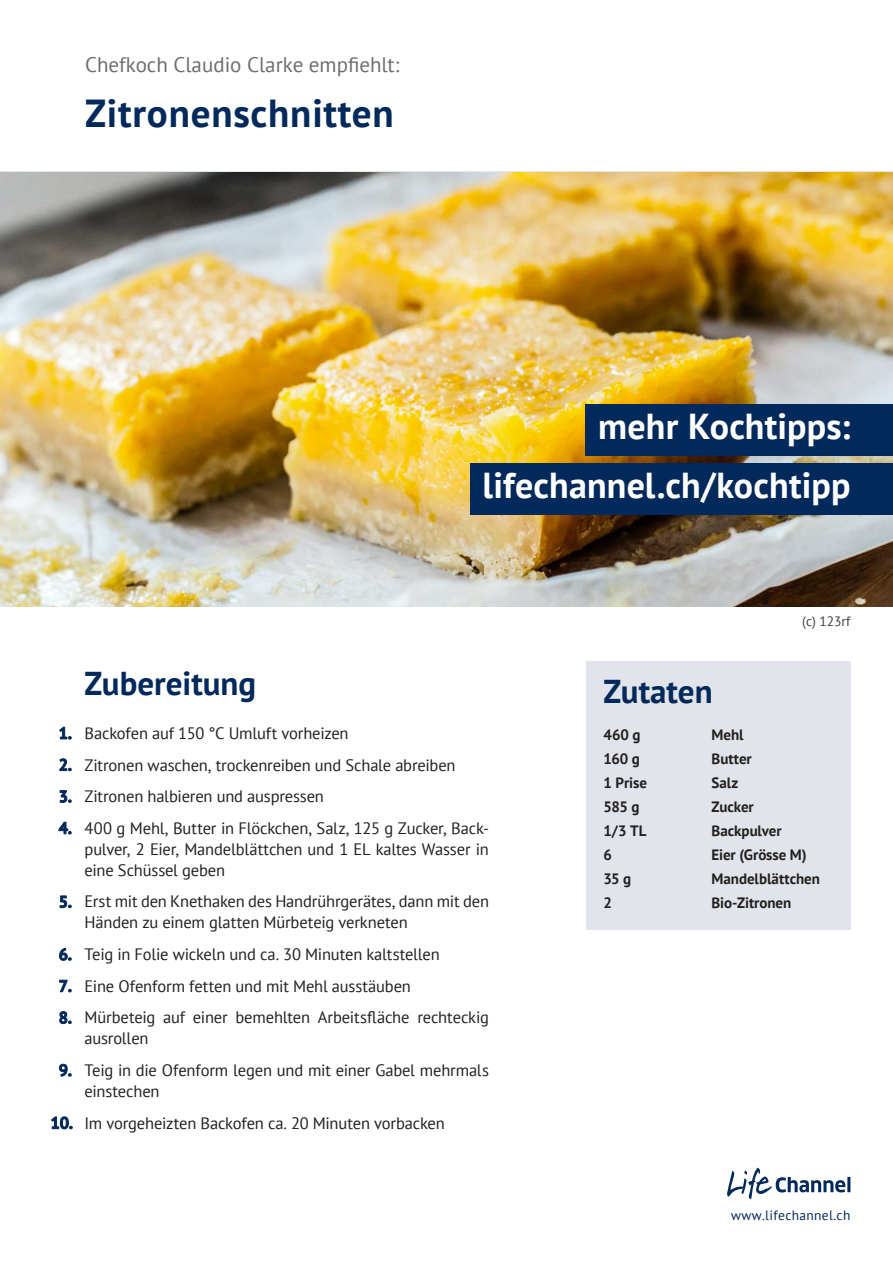
<style>
.page{position:relative;width:893px;height:1263px;background:#fff}
.page>*{position:absolute;margin:0;border:0;box-sizing:border-box;transform-origin:0 0}
.Titel_Gericht{font:700 39px "PT Sans";letter-spacing:.02em;color:#01295b}
.Call_to_Action{font:700 36px "PT Sans";letter-spacing:.005em;color:#fff}
.Titel_Zubereitung{font:700 33px "PT Sans";color:#01295b}
.Titel_Zutaten{font:700 33px "PT Sans";color:#01295b}
.Chefkoch{font:21px "PT Sans";color:#6c6d70}
.t1{font:16.5px/21px "PT Sans";letter-spacing:-.01em;color:#231f20}
.Zutaten{font:700 15px "PT Sans";letter-spacing:-.005em;color:#231f20}
.Titel_Zubereitung-2{font:13.5px "PT Sans";letter-spacing:.025em;color:#01295b}
.t2{font:13.5px "PT Sans";color:#3e3e3f}
.s1{font-weight:700;color:#01295b}
</style>
<div class="page">
<div style="left:586px;top:661px;width:264px;height:268px;background:#e1e5eb"></div>
<img style="left:0;top:172px;width:893px;height:435px">
<div style="left:470px;top:463px;width:423px;height:51px;background:#01295b"></div>
<div style="left:586px;top:404px;width:307px;height:51px;background:#01295b"></div>
<hr style="left:847px;top:1177px;width:3px;height:15px;background:#01295b">
<svg style="left:727px;top:1167px;width:118px;height:32px"></svg>
<p class="Chefkoch" style="left:85px;top:52px;width:316px">Chefkoch Claudio Clarke empfiehlt:</p>
<p class="Titel_Gericht" style="left:85px;top:88px;width:310px">Zitronenschnitten</p>
<p class="Call_to_Action" style="left:598px;top:402px;width:254px">mehr Kochtipps:</p>
<p class="Call_to_Action" style="left:483px;top:462px;width:369px">lifechannel.ch/kochtipp</p>
<p class="t2" style="left:802px;top:613px;width:50px">(c) 123rf</p>
<p class="Titel_Zubereitung" style="left:85px;top:661px;width:173px">Zubereitung</p>
<p class="t1" style="left:59px;top:722px;width:291px"><span class="s1">1.</span> Backofen auf 150 °C Umluft vorheizen</p>
<p class="t1" style="left:59px;top:754px;width:398px"><span class="s1">2.</span> Zitronen waschen, trockenreiben und Schale abreiben</p>
<p class="t1" style="left:59px;top:785px;width:267px"><span class="s1">3.</span> Zitronen halbieren und auspressen</p>
<p class="t1" style="left:85px;top:817px;width:406px;text-align:justify;text-indent:-26px"><span class="s1">4.</span> 400 g Mehl, Butter in Flöckchen, Salz, 125 g Zucker, Back&shy;pulver, 2 Eier, Mandelblättchen und 1 EL kaltes Wasser in eine Schüssel geben</p>
<p class="t1" style="left:85px;top:891px;width:406px;text-indent:-26px"><span class="s1">5.</span> Erst mit den Knethaken des Handrührgerätes, dann mit den<br>Händen zu einem glatten Mürbeteig verkneten</p>
<p class="t1" style="left:59px;top:943px;width:383px"><span class="s1">6.</span> Teig in Folie wickeln und ca. 30 Minuten kaltstellen</p>
<p class="t1" style="left:59px;top:975px;width:354px"><span class="s1">7.</span> Eine Ofenform fetten und mit Mehl ausstäuben</p>
<p class="t1" style="left:85px;top:1007px;width:406px;text-indent:-26px"><span class="s1">8.</span> Mürbeteig auf einer bemehlten Arbeitsfläche rechteckig ausrollen</p>
<p class="t1" style="left:85px;top:1059px;width:406px;text-indent:-26px"><span class="s1">9.</span> Teig in die Ofenform legen und mit einer Gabel mehrmals einstechen</p>
<p class="t1" style="left:50px;top:1112px;width:396px"><span class="s1">10.</span> Im vorgeheizten Backofen ca. 20 Minuten vorbacken</p>
<p class="Titel_Zutaten" style="left:603px;top:670px;width:111px">Zutaten</p>
<p class="Zutaten" style="left:603px;top:725px;width:38px">460 g</p>
<p class="Zutaten" style="left:711px;top:725px;width:34px">Mehl</p>
<p class="Zutaten" style="left:603px;top:749px;width:38px">160 g</p>
<p class="Zutaten" style="left:711px;top:749px;width:42px">Butter</p>
<p class="Zutaten" style="left:603px;top:773px;width:45px">1 Prise</p>
<p class="Zutaten" style="left:711px;top:773px;width:28px">Salz</p>
<p class="Zutaten" style="left:603px;top:797px;width:37px">585 g</p>
<p class="Zutaten" style="left:711px;top:797px;width:44px">Zucker</p>
<p class="Zutaten" style="left:603px;top:821px;width:44px">1/3 TL</p>
<p class="Zutaten" style="left:711px;top:821px;width:72px">Backpulver</p>
<p class="Zutaten" style="left:603px;top:845px;width:10px">6</p>
<p class="Zutaten" style="left:711px;top:845px;width:97px">Eier (Grösse M)</p>
<p class="Zutaten" style="left:603px;top:869px;width:29px">35 g</p>
<p class="Zutaten" style="left:711px;top:869px;width:110px">Mandelblättchen</p>
<p class="Zutaten" style="left:603px;top:893px;width:10px">2</p>
<p class="Zutaten" style="left:711px;top:893px;width:81px">Bio-Zitronen</p>
<p class="Titel_Zubereitung-2" style="left:731px;top:1207px;width:121px">www.lifechannel.ch</p>
</div>
